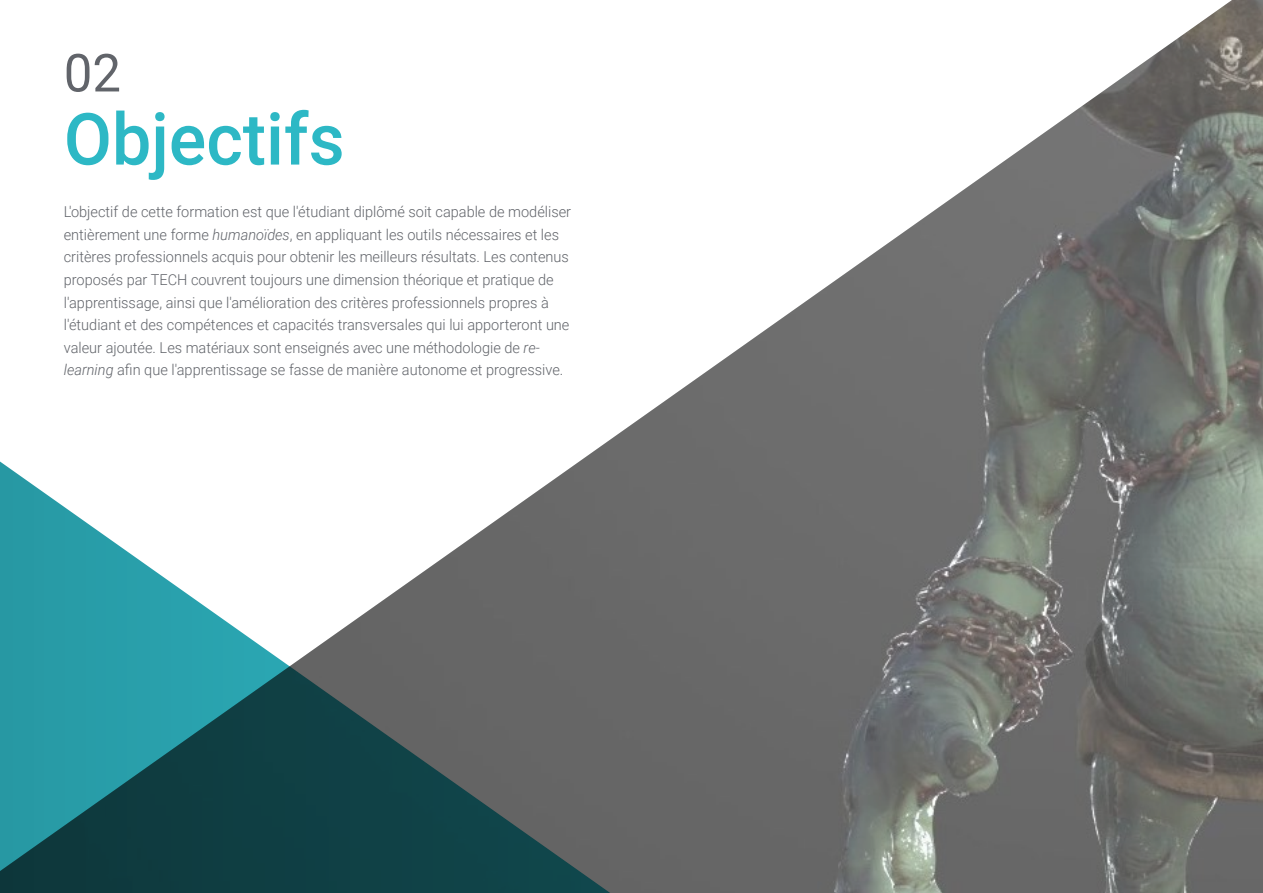
<style>
.page{position:relative;width:1263px;height:893px;background:#fff}
.page>*{position:absolute;margin:0;border:0;box-sizing:border-box;transform-origin:0 0}
.t1{font:500 72px "Roboto";color:#2db8c5}
.t2{font:52.5px "Roboto";color:#61646a}
.t3{font:300 15px/22.5px "Roboto";color:#61646a}
.s1{font-style:italic}
</style>
<div class="page">
<img style="left:601px;top:0;width:662px;height:893px">
<svg style="left:0;top:446px;width:640px;height:447px"></svg>
<h2 class="t2" style="left:64px;top:36px;width:59px">02</h2>
<h1 class="t1" style="left:64px;top:89px;width:282px">Objectifs</h1>
<p class="t3" style="left:64px;top:200px;width:509px">L'objectif de cette formation est que l'étudiant diplômé soit capable de modéliser entièrement une forme <span class="s1">humanoïdes</span>, en appliquant les outils nécessaires et les critères professionnels acquis pour obtenir les meilleurs résultats. Les contenus proposés par TECH couvrent toujours une dimension théorique et pratique de l'apprentissage, ainsi que l'amélioration des critères professionnels propres à l'étudiant et des compétences et capacités transversales qui lui apporteront une valeur ajoutée. Les matériaux sont enseignés avec une méthodologie de <span class="s1">re&shy;learning</span> afin que l'apprentissage se fasse de manière autonome et progressive.</p>
</div>
